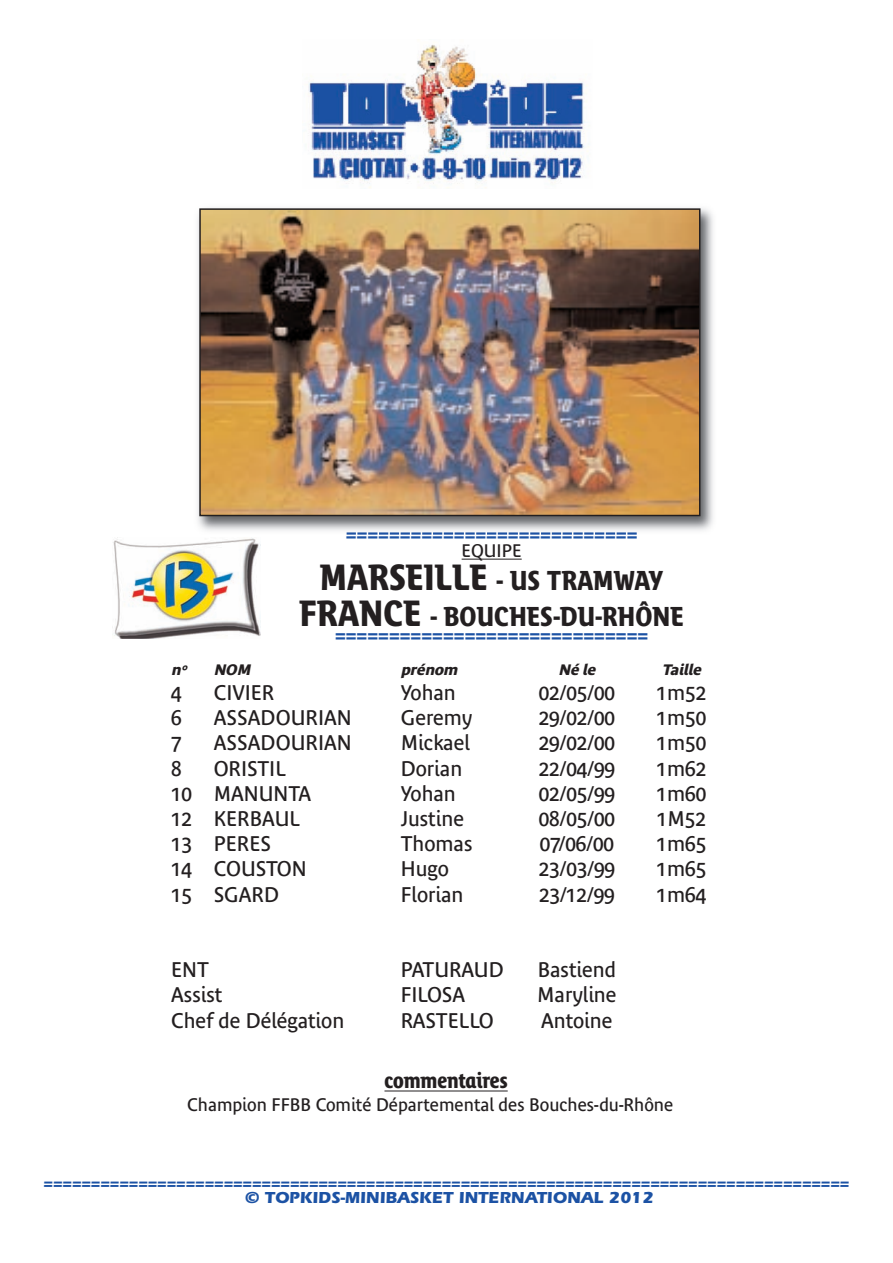
<style>
.page{position:relative;width:893px;height:1263px;background:#fff}
.page>*{position:absolute;margin:0;border:0;box-sizing:border-box;transform-origin:0 0}
.t1{font:700 27px/36px "Bienvenue Titling";color:#231f20;text-align:center}
.t2{font:21px "Bienvenue";color:#231f20}
.t3{font:700 21px "Bienvenue Titling";color:#231f20}
.t4{font:700 18px "Itc Kabel";color:#1c52a4}
.t5{font:18px "Bienvenue";color:#231f20}
.t6{font:700 16.5px "Itc Eras";color:#1c52a4}
.t7{font:600 15px "Itc Eras";color:#1c52a4}
.t8{font:italic 700 15px "Bienvenue";letter-spacing:-.005em;color:#231f20}
.s1{font-size:36px}
</style>
<div class="page">
<hr style="left:462px;top:559px;width:60px;height:1px;background:#231f20">
<img style="left:197px;top:208px;width:516px;height:327px">
<img style="left:347px;top:532px;width:290px;height:3px">
<img style="left:308px;top:44px;width:280px;height:144px">
<hr style="left:384px;top:1091px;width:124px;height:1px;background:#231f20">
<img style="left:112px;top:538px;width:148px;height:100px">
<img style="left:202px;top:211px;width:495px;height:302px">
<div style="left:199px;top:208px;width:501px;height:308px;border:2px solid #231f20"></div>
<p class="t4" style="left:346px;top:527px;width:293px">===========================</p>
<p class="t5" style="left:462px;top:543px;width:62px">EQUIPE</p>
<p class="t1" style="left:299px;top:564px;width:386px"><span class="s1">MARSEILLE</span> - US TRAMWAY<br><span class="s1">FRANCE</span> - BOUCHES-DU-RHÔNE</p>
<p class="t4" style="left:335px;top:628px;width:315px">=============================</p>
<p class="t8" style="left:171px;top:663px;width:20px">n°</p>
<p class="t8" style="left:214px;top:663px;width:41px">NOM</p>
<p class="t8" style="left:401px;top:663px;width:61px">prénom</p>
<p class="t8" style="left:558px;top:663px;width:41px">Né le</p>
<p class="t8" style="left:662px;top:663px;width:44px">Taille</p>
<p class="t2" style="left:171px;top:684px;width:12px">4</p>
<p class="t2" style="left:214px;top:684px;width:62px">CIVIER</p>
<p class="t2" style="left:401px;top:684px;width:57px">Yohan</p>
<p class="t2" style="left:539px;top:684px;width:78px">02/05/00</p>
<p class="t2" style="left:657px;top:684px;width:51px">1m52</p>
<p class="t2" style="left:171px;top:709px;width:12px">6</p>
<p class="t2" style="left:214px;top:709px;width:140px">ASSADOURIAN</p>
<p class="t2" style="left:401px;top:709px;width:73px">Geremy</p>
<p class="t2" style="left:539px;top:709px;width:78px">29/02/00</p>
<p class="t2" style="left:657px;top:709px;width:51px">1m50</p>
<p class="t2" style="left:171px;top:734px;width:12px">7</p>
<p class="t2" style="left:214px;top:734px;width:140px">ASSADOURIAN</p>
<p class="t2" style="left:401px;top:734px;width:71px">Mickael</p>
<p class="t2" style="left:539px;top:734px;width:78px">29/02/00</p>
<p class="t2" style="left:657px;top:734px;width:51px">1m50</p>
<p class="t2" style="left:171px;top:759px;width:12px">8</p>
<p class="t2" style="left:214px;top:759px;width:74px">ORISTIL</p>
<p class="t2" style="left:401px;top:759px;width:63px">Dorian</p>
<p class="t2" style="left:539px;top:759px;width:78px">22/04/99</p>
<p class="t2" style="left:657px;top:759px;width:51px">1m62</p>
<p class="t2" style="left:171px;top:785px;width:142px">10 MANUNTA</p>
<p class="t2" style="left:401px;top:785px;width:57px">Yohan</p>
<p class="t2" style="left:539px;top:785px;width:78px">02/05/99</p>
<p class="t2" style="left:657px;top:785px;width:51px">1m60</p>
<p class="t2" style="left:171px;top:810px;width:131px">12 KERBAUL</p>
<p class="t2" style="left:401px;top:810px;width:65px">Justine</p>
<p class="t2" style="left:539px;top:810px;width:78px">08/05/00</p>
<p class="t2" style="left:657px;top:810px;width:50px">1M52</p>
<p class="t2" style="left:171px;top:835px;width:101px">13 PERES</p>
<p class="t2" style="left:401px;top:835px;width:73px">Thomas</p>
<p class="t2" style="left:540px;top:835px;width:76px">07/06/00</p>
<p class="t2" style="left:657px;top:835px;width:51px">1m65</p>
<p class="t2" style="left:171px;top:860px;width:137px">14 COUSTON</p>
<p class="t2" style="left:401px;top:860px;width:50px">Hugo</p>
<p class="t2" style="left:539px;top:860px;width:78px">23/03/99</p>
<p class="t2" style="left:657px;top:860px;width:51px">1m65</p>
<p class="t2" style="left:171px;top:885px;width:109px">15 SGARD</p>
<p class="t2" style="left:401px;top:885px;width:64px">Florian</p>
<p class="t2" style="left:539px;top:885px;width:77px">23/12/99</p>
<p class="t2" style="left:657px;top:885px;width:51px">1m64</p>
<p class="t2" style="left:171px;top:961px;width:39px">ENT</p>
<p class="t2" style="left:401px;top:961px;width:104px">PATURAUD</p>
<p class="t2" style="left:538px;top:961px;width:80px">Bastiend</p>
<p class="t2" style="left:171px;top:986px;width:53px">Assist</p>
<p class="t2" style="left:401px;top:986px;width:66px">FILOSA</p>
<p class="t2" style="left:537px;top:986px;width:81px">Maryline</p>
<p class="t2" style="left:171px;top:1011px;width:175px">Chef de Délégation</p>
<p class="t2" style="left:401px;top:1011px;width:94px">RASTELLO</p>
<p class="t2" style="left:541px;top:1011px;width:73px">Antoine</p>
<p class="t3" style="left:384px;top:1072px;width:125px">commentaires</p>
<p class="t5" style="left:187px;top:1097px;width:488px">Champion FFBB Comité Départemental des Bouches-du-Rhône</p>
<p class="t7" style="left:44px;top:1178px;width:807px">=====================================================================================</p>
<p class="t6" style="left:245px;top:1191px;width:410px">© TOPKIDS-MINIBASKET INTERNATIONAL 2012</p>
</div>
